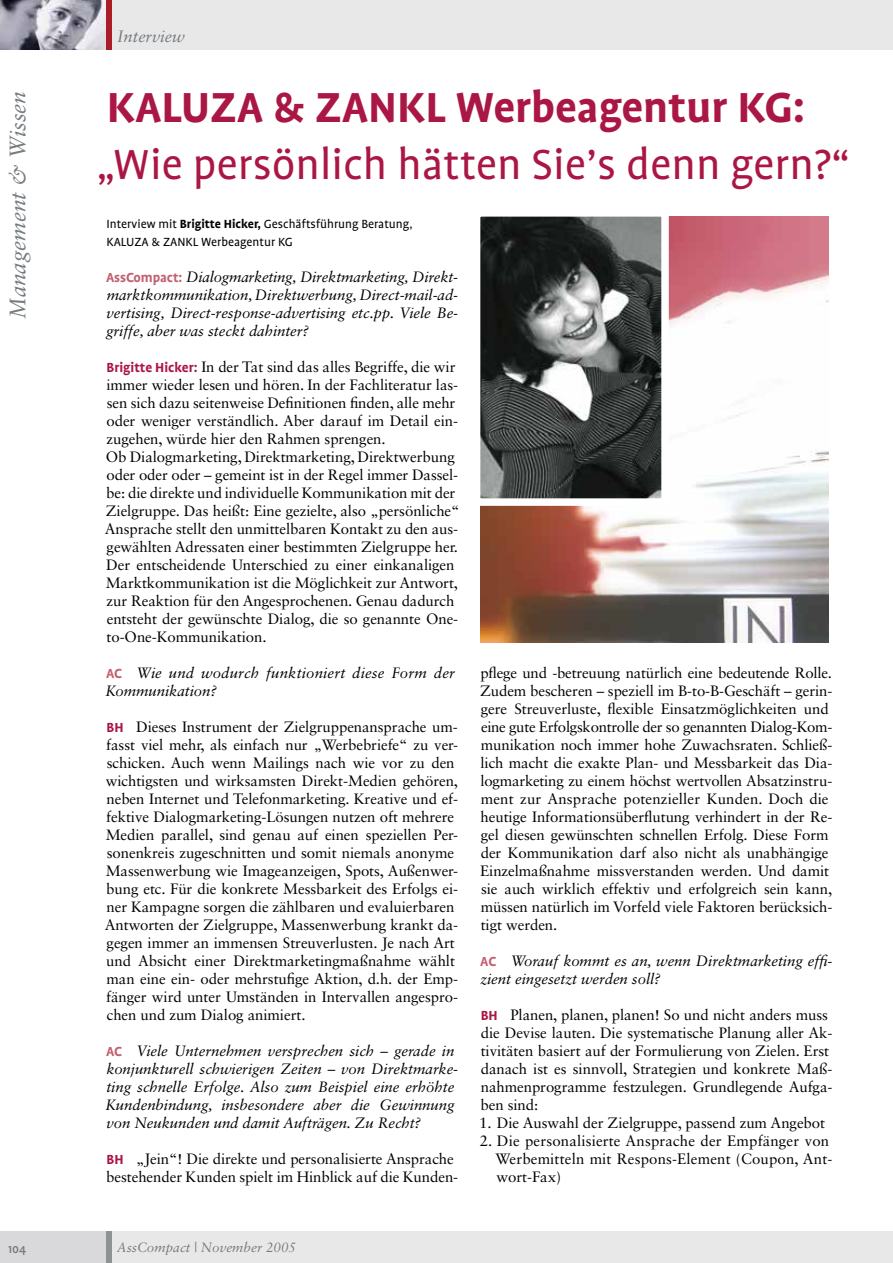
<style>
.page{position:relative;width:893px;height:1263px;background:#fff}
.page>*{position:absolute;margin:0;border:0;box-sizing:border-box;transform-origin:0 0}
.t1{font:48px "Profile";color:#ab1744}
.t2{font:700 48px "Profile";color:#ab1744}
.t3{font:italic 22.5px "Sabon LT Std";color:#757b7e}
.t4{font:italic 16.5px "Sabon LT Std";color:#757b7e}
.t5{font:15px/18px "Sabon LT Std";letter-spacing:-.005em;color:#000}
.t6{font:italic 15px/18px "Sabon LT Std";letter-spacing:-.005em;color:#000}
.t7{font:13.5px/18px "Profile";color:#000}
.t8{font:italic 13.5px "Sabon LT Std";color:#757b7e}
.t9{font:500 13.5px "Profile";color:#757b7e}
.s1{font-weight:700}
.s2{font-family:"Profile";font-weight:700;font-style:normal;color:#c26070}
.s3{font-family:"Profile";font-weight:700;color:#ab1744}
</style>
<div class="page">
<div style="left:0;top:1231px;width:893px;height:32px;background:#e8e8e9"></div>
<div style="left:0;top:0;width:893px;height:49px;background:#e8e8e9"></div>
<div style="left:0;top:1231px;width:110px;height:32px;background:#d9d9db"></div>
<div style="left:106px;top:1231px;width:6px;height:32px;background:#8e9294"></div>
<img style="left:0;top:0;width:106px;height:49px">
<div style="left:106px;top:0;width:6px;height:49px;background:#ac1c26"></div>
<img style="left:480px;top:217px;width:349px;height:425px">
<svg style="left:480px;top:216px;width:193px;height:294px;background:#5a5c5b"></svg>
<h2 class="t3" style="left:5px;top:319px;width:229px;rotate:-90deg">Management &amp; Wissen</h2>
<p class="t9" style="left:8px;top:1242px;width:20px">104</p>
<p class="t4" style="left:117px;top:27px;width:69px">Interview</p>
<h1 class="t2" style="left:107px;top:81px;width:700px">KALUZA &amp; ZANKL Werbeagentur KG:</h1>
<h1 class="t1" style="left:96px;top:140px;width:755px">„Wie persönlich hätten Sie’s denn gern?“</h1>
<p class="t7" style="left:106px;top:215px;width:308px">Interview mit <span class="s1">Brigitte Hicker,</span> Geschäftsführung Beratung,<br>KALUZA &amp; ZANKL Werbeagentur KG</p>
<p class="t6" style="left:106px;top:268px;width:354px;text-align:justify"><span class="s2">AssCompact:</span> Dialogmarketing, Direktmarketing, Direkt&shy;marktkommunikation, Direktwerbung, Direct-mail-ad&shy;vertising, Direct-response-advertising etc.pp. Viele Be&shy;griffe, aber was steckt dahinter?</p>
<p class="t5" style="left:105px;top:358px;width:356px"><span class="s3">Brigitte Hicker:</span> In der Tat sind das alles Begriffe, die wir immer wieder lesen und hören. In der Fachliteratur las&shy;sen sich dazu seitenweise Definitionen finden, alle mehr oder weniger verständlich. Aber darauf im Detail ein&shy;zugehen, würde hier den Rahmen sprengen.<br>Ob Dialogmarketing, Direktmarketing, Direktwerbung oder oder oder – gemeint ist in der Regel immer Dassel&shy;be: die direkte und individuelle Kommunikation mit der Zielgruppe. Das heißt: Eine gezielte, also „persönliche“ Ansprache stellt den unmittelbaren Kontakt zu den aus&shy;gewählten Adressaten einer bestimmten Zielgruppe her.<br>Der entscheidende Unterschied zu einer einkanaligen Marktkommunikation ist die Möglichkeit zur Antwort, zur Reaktion für den Angesprochenen. Genau dadurch entsteht der gewünschte Dialog, die so genannte One&shy;to-One-Kommunikation.</p>
<p class="t6" style="left:105px;top:664px;width:351px"><span class="s2">AC</span> Wie und wodurch funktioniert diese Form der<br>Kommunikation?</p>
<p class="t5" style="left:105px;top:718px;width:355px"><span class="s3">BH</span> Dieses Instrument der Zielgruppenansprache um&shy;fasst viel mehr, als einfach nur „Werbebriefe“ zu ver&shy;schicken. Auch wenn Mailings nach wie vor zu den wichtigsten und wirksamsten Direkt-Medien gehören, neben Internet und Telefonmarketing. Kreative und ef&shy;fektive Dialogmarketing-Lösungen nutzen oft mehrere Medien parallel, sind genau auf einen speziellen Per&shy;sonenkreis zugeschnitten und somit niemals anonyme Massenwerbung wie Imageanzeigen, Spots, Außenwer&shy;bung etc. Für die konkrete Messbarkeit des Erfolgs ei&shy;ner Kampagne sorgen die zählbaren und evaluierbaren Antworten der Zielgruppe, Massenwerbung krankt da&shy;gegen immer an immensen Streuverlusten. Je nach Art und Absicht einer Direktmarketingmaßnahme wählt man eine ein- oder mehrstufige Aktion, d.h. der Emp&shy;fänger wird unter Umständen in Intervallen angespro&shy;chen und zum Dialog animiert.</p>
<p class="t6" style="left:105px;top:1042px;width:354px"><span class="s2">AC</span> Viele Unternehmen versprechen sich – gerade in konjunkturell schwierigen Zeiten – von Direktmarke&shy;ting schnelle Erfolge. Also zum Beispiel eine erhöhte Kundenbindung, insbesondere aber die Gewinnung von Neukunden und damit Aufträgen. Zu Recht?</p>
<p class="t5" style="left:106px;top:1150px;width:353px"><span class="s3">BH</span> „Jein“! Die direkte und personalisierte Ansprache bestehender Kunden spielt im Hinblick auf die Kunden-</p>
<p class="t5" style="left:480px;top:664px;width:354px">pflege und -betreuung natürlich eine bedeutende Rolle.<br>Zudem bescheren – speziell im B-to-B-Geschäft – gerin&shy;gere Streuverluste, flexible Einsatzmöglichkeiten und eine gute Erfolgskontrolle der so genannten Dialog-Kom&shy;munikation noch immer hohe Zuwachsraten. Schließ&shy;lich macht die exakte Plan- und Messbarkeit das Dia&shy;logmarketing zu einem höchst wertvollen Absatzinstru&shy;ment zur Ansprache potenzieller Kunden. Doch die heutige Informationsüberflutung verhindert in der Re&shy;gel diesen gewünschten schnellen Erfolg. Diese Form der Kommunikation darf also nicht als unabhängige Einzelmaßnahme missverstanden werden. Und damit sie auch wirklich effektiv und erfolgreich sein kann, müssen natürlich im Vorfeld viele Faktoren berücksich&shy;tigt werden.</p>
<p class="t6" style="left:480px;top:952px;width:354px"><span class="s2">AC</span> Worauf kommt es an, wenn Direktmarketing effi&shy;zient eingesetzt werden soll?</p>
<p class="t5" style="left:480px;top:1006px;width:353px"><span class="s3">BH</span> Planen, planen, planen! So und nicht anders muss die Devise lauten. Die systematische Planung aller Ak&shy;tivitäten basiert auf der Formulierung von Zielen. Erst danach ist es sinnvoll, Strategien und konkrete Maß&shy;nahmenprogramme festzulegen. Grundlegende Aufga&shy;ben sind:</p>
<p class="t5" style="left:479px;top:1114px;width:348px">1. Die Auswahl der Zielgruppe, passend zum Angebot</p>
<p class="t5" style="left:495px;top:1132px;width:338px;text-indent:-16px">2. Die personalisierte Ansprache der Empfänger von<br>Werbemitteln mit Respons-Element (Coupon, Ant&shy;wort-Fax)</p>
<p class="t8" style="left:117px;top:1239px;width:181px">AssCompact | November 2005</p>
</div>
